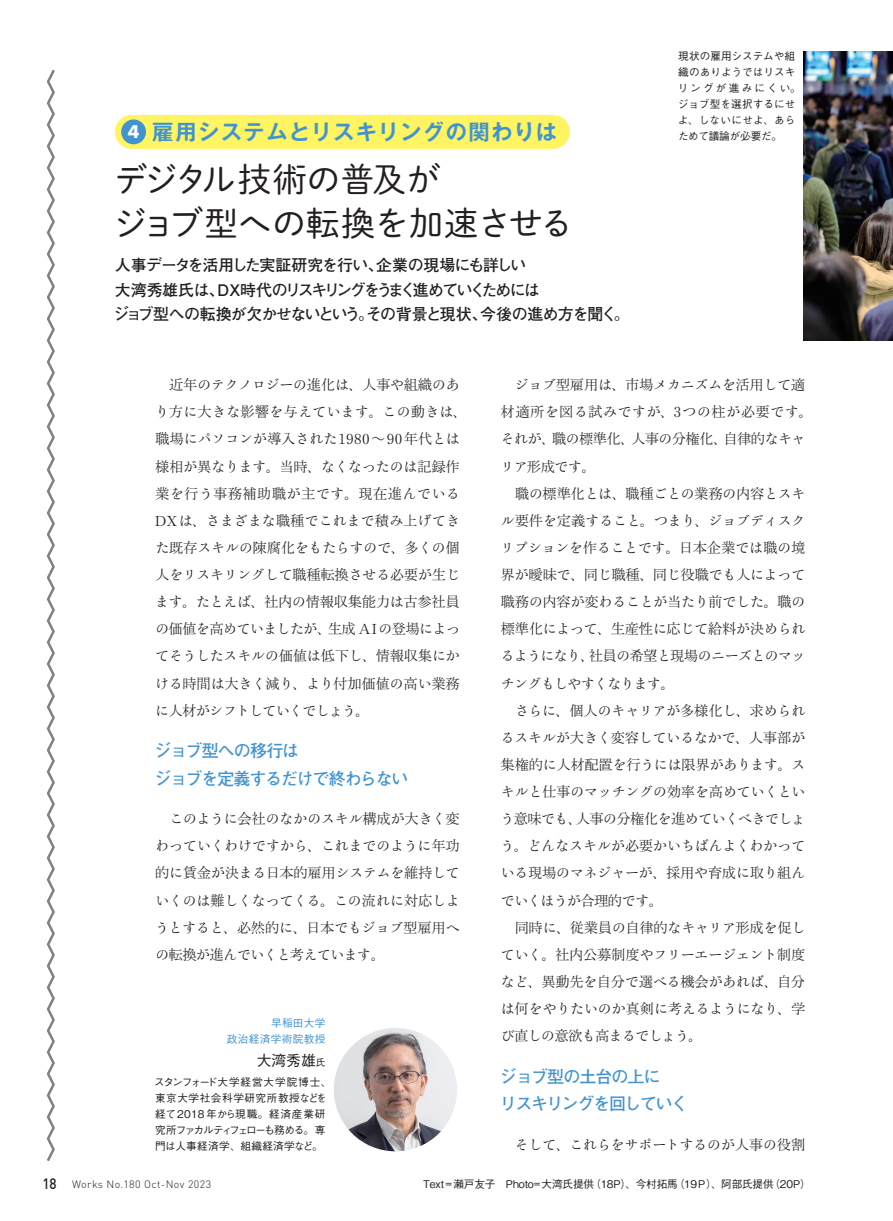
<style>
.page{position:relative;width:893px;height:1221px;background:#fff}
.page>*{position:absolute;margin:0;border:0;box-sizing:border-box;transform-origin:0 0}
.t1{font:34.05px/44.7px "Shuei M Go Std L";letter-spacing:-.01em;color:#231f20}
.t2{font:700 21.3px "Gothic MB101 Pr 6 De";letter-spacing:.07em;color:#4194d0}
.t3{font:700 16.95px/27.6px "Futo Go B101 Pr 5";letter-spacing:-.07em;color:#4194d0}
.t4{font:700 16.95px "Futura LT Pro";color:#fff}
.t5{font:700 15.9px/24.5px "Futo Go B101 Pr 5";letter-spacing:-.075em;color:#231f20}
.t6{font:500 14.85px "Gothic BBB Pr 5";color:#231f20}
.t7{font:14.4px/27.2px "Ro H Min S Kok Pr 5 N";letter-spacing:-.035em;color:#231f20}
.t8{font:500 10.65px/15.9px "Gothic BBB Pr 5";letter-spacing:-.005em;color:#231f20}
.t9{font:500 10.65px/15.9px "Gothic BBB Pr 5";letter-spacing:.03em;color:#231f20}
.t10{font:300 10.65px "DINOT";letter-spacing:.04em;color:#231f20}
.t11{font:500 10.65px/15.9px "Gothic BBB Pr 5";letter-spacing:.03em;color:#4194d0;text-align:right}
.s1{font-size:9.6px}
.s2{font-family:"DIN Pro";font-weight:500;font-size:14.85px}
</style>
<div class="page">
<div style="left:115px;top:115px;width:455px;height:34px;background:#fff461;border-radius:17px"></div>
<div style="left:121px;top:119px;width:25px;height:25px;background:#4194d0;border-radius:50%"></div>
<img style="left:334px;top:1027px;width:123px;height:124px;border-radius:62px">
<img style="left:804px;top:51px;width:89px;height:289px">
<svg style="left:46px;top:70px;width:9px;height:1091px"></svg>
<h2 class="t2" style="left:152px;top:114px;width:406px">雇用システムとリスキリングの関わりは</h2>
<h1 class="t1" style="left:114px;top:155px;width:461px">デジタル技術の普及が<br>ジョブ型への転換を加速させる</h1>
<p class="t4" style="left:128px;top:119px;width:13px">4</p>
<p class="t5" style="left:114px;top:252px;width:517px">人事データを活用した実証研究を行い、企業の現場にも詳しい<br>大湾秀雄氏は、DX時代のリスキリングをうまく進めていくためには<br>ジョブ型への転換が欠かせないという。その背景と現状、今後の進め方を聞く。</p>
<p class="t8" style="left:678px;top:47px;width:124px">現状の雇用システムや組織のありようではリスキリングが進みにくい。ジョブ型を選択するにせよ、しないにせよ、あらためて議論が必要だ。</p>
<p class="t7" style="left:155px;top:372px;width:314px">　近年のテクノロジーの進化は、人事や組織のあり方に大きな影響を与えています。この動きは、職場にパソコンが導入された1980〜90年代とは様相が異なります。当時、なくなったのは記録作業を行う事務補助職が主です。現在進んでいる<br>DXは、さまざまな職種でこれまで積み上げてきた既存スキルの陳腐化をもたらすので、多くの個人をリスキリングして職種転換させる必要が生じます。たとえば、社内の情報収集能力は古参社員の価値を高めていましたが、生成 AIの登場によってそうしたスキルの価値は低下し、情報収集にかける時間は大きく減り、より付加価値の高い業務に人材がシフトしていくでしょう。</p>
<p class="t3" style="left:155px;top:735px;width:271px">ジョブ型への移行は<br>ジョブを定義するだけで終わらない　</p>
<p class="t7" style="left:155px;top:806px;width:307px;text-align:justify">　このように会社のなかのスキル構成が大きく変わっていくわけですから、これまでのように年功的に賃金が決まる日本的雇用システムを維持していくのは難しくなってくる。この流れに対応しようとすると、必然的に、日本でもジョブ型雇用への転換が進んでいくと考えています。</p>
<p class="t11" style="left:227px;top:1014px;width:100px">早稲田大学<br>政治経済学術院教授</p>
<p class="t6" style="left:257px;top:1048px;width:70px">大湾秀雄<span class="s1">氏</span></p>
<p class="t9" style="left:154px;top:1072px;width:179px">スタンフォード大学経営大学院博士、東京大学社会科学研究所教授などを経て2018年から現職。経済産業研究所ファカルティフェローも務める。専門は人事経済学、組織経済学など。</p>
<p class="t7" style="left:500px;top:372px;width:314px">　ジョブ型雇用は、市場メカニズムを活用して適材適所を図る試みですが、3つの柱が必要です。それが、職の標準化、人事の分権化、自律的なキャリア形成です。<br>　職の標準化とは、職種ごとの業務の内容とスキル要件を定義すること。つまり、ジョブディスクリプションを作ることです。日本企業では職の境界が曖昧で、同じ職種、同じ役職でも人によって職務の内容が変わることが当たり前でした。職の標準化によって、生産性に応じて給料が決められるようになり、社員の希望と現場のニーズとのマッチングもしやすくなります。<br>　さらに、個人のキャリアが多様化し、求められるスキルが大きく変容しているなかで、人事部が集権的に人材配置を行うには限界があります。スキルと仕事のマッチングの効率を高めていくという意味でも、人事の分権化を進めていくべきでしょう。どんなスキルが必要かいちばんよくわかっている現場のマネジャーが、採用や育成に取り組んでいくほうが合理的です。<br>　同時に、従業員の自律的なキャリア形成を促していく。社内公募制度やフリーエージェント制度など、異動先を自分で選べる機会があれば、自分は何をやりたいのか真剣に考えるようになり、学び直しの意欲も高まるでしょう。</p>
<p class="t3" style="left:500px;top:1061px;width:190px">ジョブ型の土台の上に<br>リスキリングを回していく</p>
<p class="t7" style="left:501px;top:1131px;width:306px">　そして、これらをサポートするのが人事の役割</p>
<p class="t10" style="left:43px;top:1177px;width:170px"><span class="s2">18</span> Works No.180 Oct-Nov 2023</p>
<p class="t8" style="left:423px;top:1174px;width:389px">Text=瀬戸友子　Photo=大湾氏提供（18P）、今村拓馬（19P）、阿部氏提供（20P）</p>
</div>
